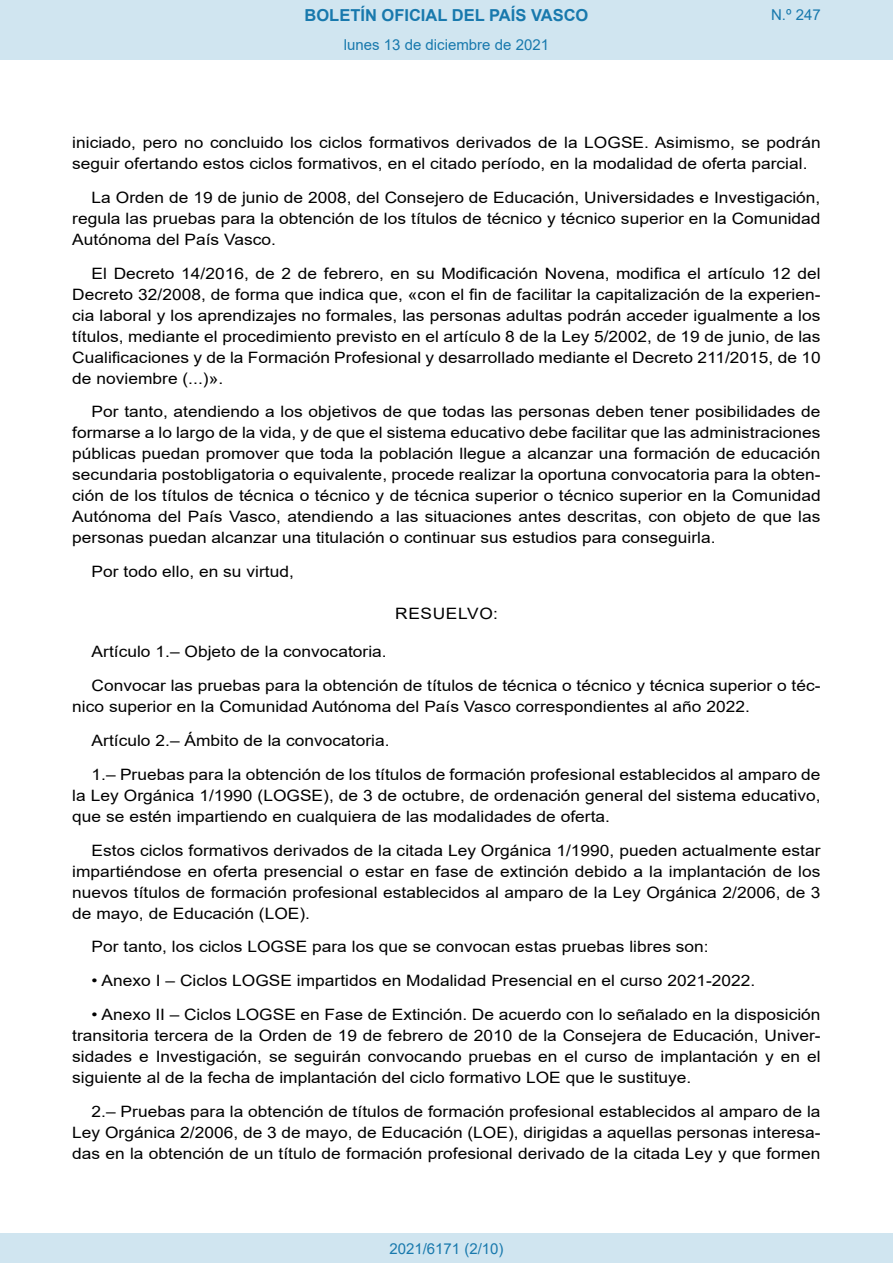
<style>
.page{position:relative;width:893px;height:1263px;background:#fff}
.page>*{position:absolute;margin:0;border:0;box-sizing:border-box;transform-origin:0 0}
.t1{font:700 16.5px "Arial";color:#1879ad}
.BOPVDetalle{font:15.6px/21px "Arial";color:#000;text-align:justify;scale:1.11 1}
.BOPVClave{font:15.6px "Arial";letter-spacing:.035em;color:#000;scale:1.11 1}
.Paginacion_Centro{font:15px "Arial";color:#1879ad}
</style>
<div class="page">
<div style="left:0;top:0;width:893px;height:60px;background:#d0e5f0"></div>
<div style="left:0;top:1233px;width:893px;height:30px;background:#d0e5f0"></div>
<p class="t1" style="left:305px;top:3px;width:285px">BOLETÍN OFICIAL DEL PAÍS VASCO</p>
<p class="Paginacion_Centro" style="left:344px;top:35px;width:207px">lunes 13 de diciembre de 2021</p>
<p class="Paginacion_Centro" style="left:771px;top:5px;width:51px">N.º 247</p>
<p class="BOPVDetalle" style="left:72px;top:132px;width:676px">iniciado, pero no concluido los ciclos formativos derivados de la LOGSE. Asimismo, se podrán seguir ofertando estos ciclos formativos, en el citado período, en la modalidad de oferta parcial.</p>
<p class="BOPVDetalle" style="left:72px;top:187px;width:676px;text-indent:19px">La Orden de 19 de junio de 2008, del Consejero de Educación, Universidades e Investigación, regula las pruebas para la obtención de los títulos de técnico y técnico superior en la Comunidad Autónoma del País Vasco.</p>
<p class="BOPVDetalle" style="left:72px;top:263px;width:676px;text-indent:19px">El Decreto 14/2016, de 2 de febrero, en su Modificación Novena, modifica el artículo 12 del Decreto 32/2008, de forma que indica que, «con el fin de facilitar la capitalización de la experien&shy;cia laboral y los aprendizajes no formales, las personas adultas podrán acceder igualmente a los títulos, mediante el procedimiento previsto en el artículo 8 de la Ley 5/2002, de 19 de junio, de las Cualificaciones y de la Formación Profesional y desarrollado mediante el Decreto 211/2015, de 10 de noviembre (...)».</p>
<p class="BOPVDetalle" style="left:72px;top:401px;width:676px;text-indent:19px">Por tanto, atendiendo a los objetivos de que todas las personas deben tener posibilidades de formarse a lo largo de la vida, y de que el sistema educativo debe facilitar que las administraciones públicas puedan promover que toda la población llegue a alcanzar una formación de educación secundaria postobligatoria o equivalente, procede realizar la oportuna convocatoria para la obten&shy;ción de los títulos de técnica o técnico y de técnica superior o técnico superior en la Comunidad Autónoma del País Vasco, atendiendo a las situaciones antes descritas, con objeto de que las personas puedan alcanzar una titulación o continuar sus estudios para conseguirla.</p>
<p class="BOPVDetalle" style="left:92px;top:561px;width:184px">Por todo ello, en su virtud,</p>
<p class="BOPVClave" style="left:395px;top:603px;width:94px">RESUELVO:</p>
<p class="BOPVDetalle" style="left:92px;top:641px;width:267px">Artículo 1.– Objeto de la convocatoria.</p>
<p class="BOPVDetalle" style="left:72px;top:675px;width:676px;text-indent:19px">Convocar las pruebas para la obtención de títulos de técnica o técnico y técnica superior o téc&shy;nico superior en la Comunidad Autónoma del País Vasco correspondientes al año 2022.</p>
<p class="BOPVDetalle" style="left:92px;top:730px;width:270px">Artículo 2.– Ámbito de la convocatoria.</p>
<p class="BOPVDetalle" style="left:72px;top:764px;width:676px;text-indent:19px">1.– Pruebas para la obtención de los títulos de formación profesional establecidos al amparo de la Ley Orgánica 1/1990 (LOGSE), de 3 de octubre, de ordenación general del sistema educativo, que se estén impartiendo en cualquiera de las modalidades de oferta.</p>
<p class="BOPVDetalle" style="left:72px;top:839px;width:676px;text-indent:19px">Estos ciclos formativos derivados de la citada Ley Orgánica 1/1990, pueden actualmente estar impartiéndose en oferta presencial o estar en fase de extinción debido a la implantación de los nuevos títulos de formación profesional establecidos al amparo de la Ley Orgánica 2/2006, de 3 de mayo, de Educación (LOE).</p>
<p class="BOPVDetalle" style="left:92px;top:936px;width:557px">Por tanto, los ciclos LOGSE para los que se convocan estas pruebas libres son:</p>
<p class="BOPVDetalle" style="left:92px;top:970px;width:599px">• Anexo I – Ciclos LOGSE impartidos en Modalidad Presencial en el curso 2021-2022.</p>
<p class="BOPVDetalle" style="left:72px;top:1004px;width:676px;text-indent:19px">• Anexo II – Ciclos LOGSE en Fase de Extinción. De acuerdo con lo señalado en la disposición transitoria tercera de la Orden de 19 de febrero de 2010 de la Consejera de Educación, Univer&shy;sidades e Investigación, se seguirán convocando pruebas en el curso de implantación y en el siguiente al de la fecha de implantación del ciclo formativo LOE que le sustituye.</p>
<p class="BOPVDetalle" style="left:72px;top:1100px;width:676px;text-indent:19px">2.– Pruebas para la obtención de títulos de formación profesional establecidos al amparo de la Ley Orgánica 2/2006, de 3 de mayo, de Educación (LOE), dirigidas a aquellas personas interesa&shy;das en la obtención de un título de formación profesional derivado de la citada Ley y que formen</p>
<p class="Paginacion_Centro" style="left:389px;top:1238px;width:116px">2021/6171 (2/10)</p>
</div>
